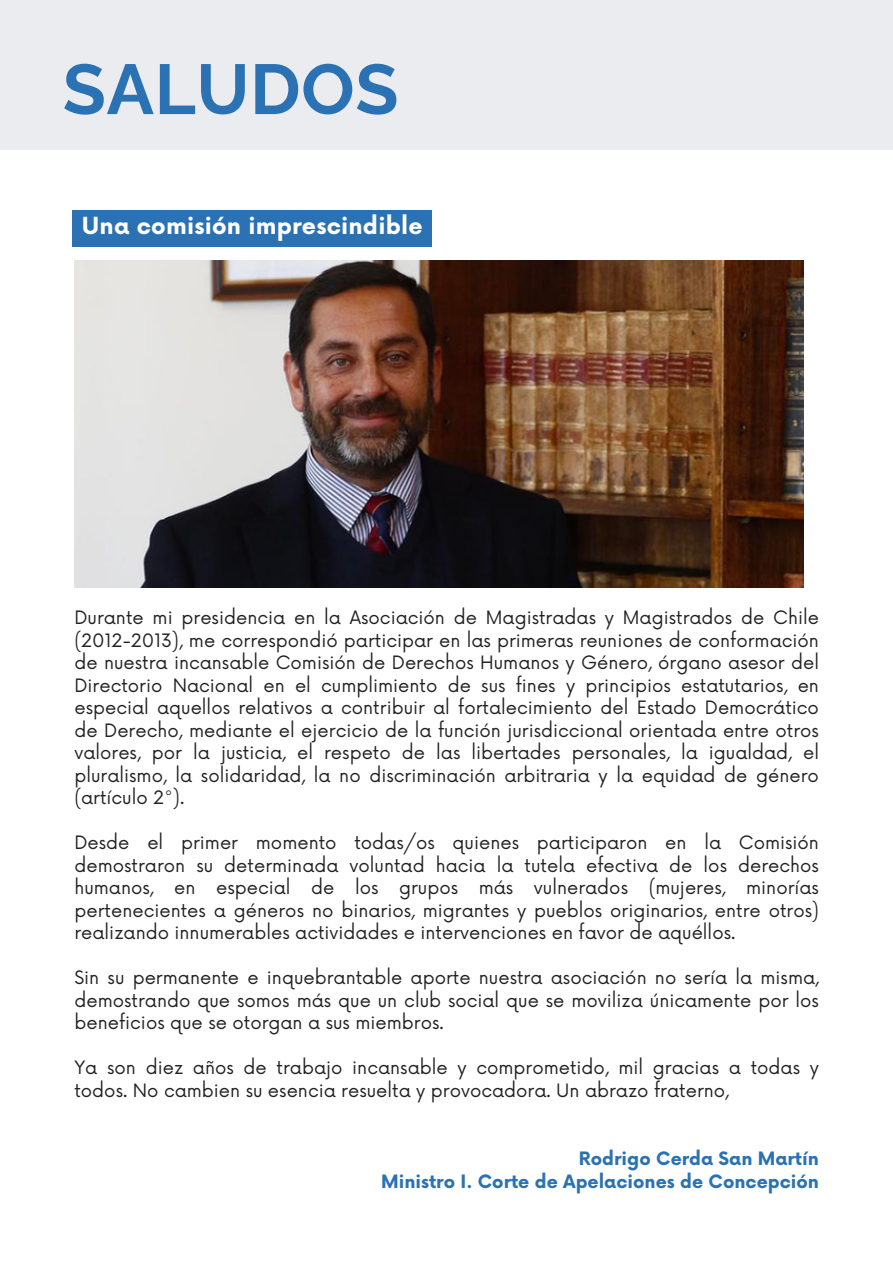
<style>
.page{position:relative;width:893px;height:1264px;background:#fff}
.page>*{position:absolute;margin:0;border:0;box-sizing:border-box;transform-origin:0 0}
.t1{font:700 70.5px "Raleway";letter-spacing:.01em;color:#2b72b4}
.t2{font:700 22.95px "Now";letter-spacing:.01em;color:#fff}
.t3{font:18px/22.5px "Now";color:#222;text-align:justify}
.t4{font:700 18px "Now";color:#2b72b4}
</style>
<div class="page">
<div style="left:0;top:0;width:892px;height:149px;background:#ebecf0"></div>
<img style="left:74px;top:260px;width:729px;height:328px">
<div style="left:73px;top:211px;width:359px;height:36px;background:#2b72b4"></div>
<p class="t1" style="left:63px;top:48px;width:337px">SALUDOS</p>
<p class="t2" style="left:82px;top:214px;width:342px">Una comisión imprescindible</p>
<p class="t3" style="left:74px;top:607px;width:746px">Durante mi presidencia en la Asociación de Magistradas y Magistrados de Chile (2012-2013), me correspondió participar en las primeras reuniones de conformación de nuestra incansable Comisión de Derechos Humanos y Género, órgano asesor del Directorio Nacional en el cumplimiento de sus fines y principios estatutarios, en especial aquellos relativos a contribuir al fortalecimiento del Estado Democrático de Derecho, mediante el ejercicio de la función jurisdiccional orientada entre otros valores, por la justicia, el respeto de las libertades personales, la igualdad, el pluralismo, la solidaridad, la no discriminación arbitraria y la equidad de género (artículo 2°).</p>
<p class="t3" style="left:74px;top:832px;width:746px">Desde el primer momento todas/os quienes participaron en la Comisión demostraron su determinada voluntad hacia la tutela efectiva de los derechos humanos, en especial de los grupos más vulnerados (mujeres, minorías pertenecientes a géneros no binarios, migrantes y pueblos originarios, entre otros) realizando innumerables actividades e intervenciones en favor de aquéllos.</p>
<p class="t3" style="left:74px;top:967px;width:746px">Sin su permanente e inquebrantable aporte nuestra asociación no sería la misma, demostrando que somos más que un club social que se moviliza únicamente por los beneficios que se otorgan a sus miembros.</p>
<p class="t3" style="left:74px;top:1057px;width:746px">Ya son diez años de trabajo incansable y comprometido, mil gracias a todas y todos. No cambien su esencia resuelta y provocadora. Un abrazo fraterno,</p>
<p class="t4" style="left:578px;top:1148px;width:242px">Rodrigo Cerda San Martín</p>
<p class="t4" style="left:381px;top:1171px;width:439px">Ministro I. Corte de Apelaciones de Concepción</p>
</div>
